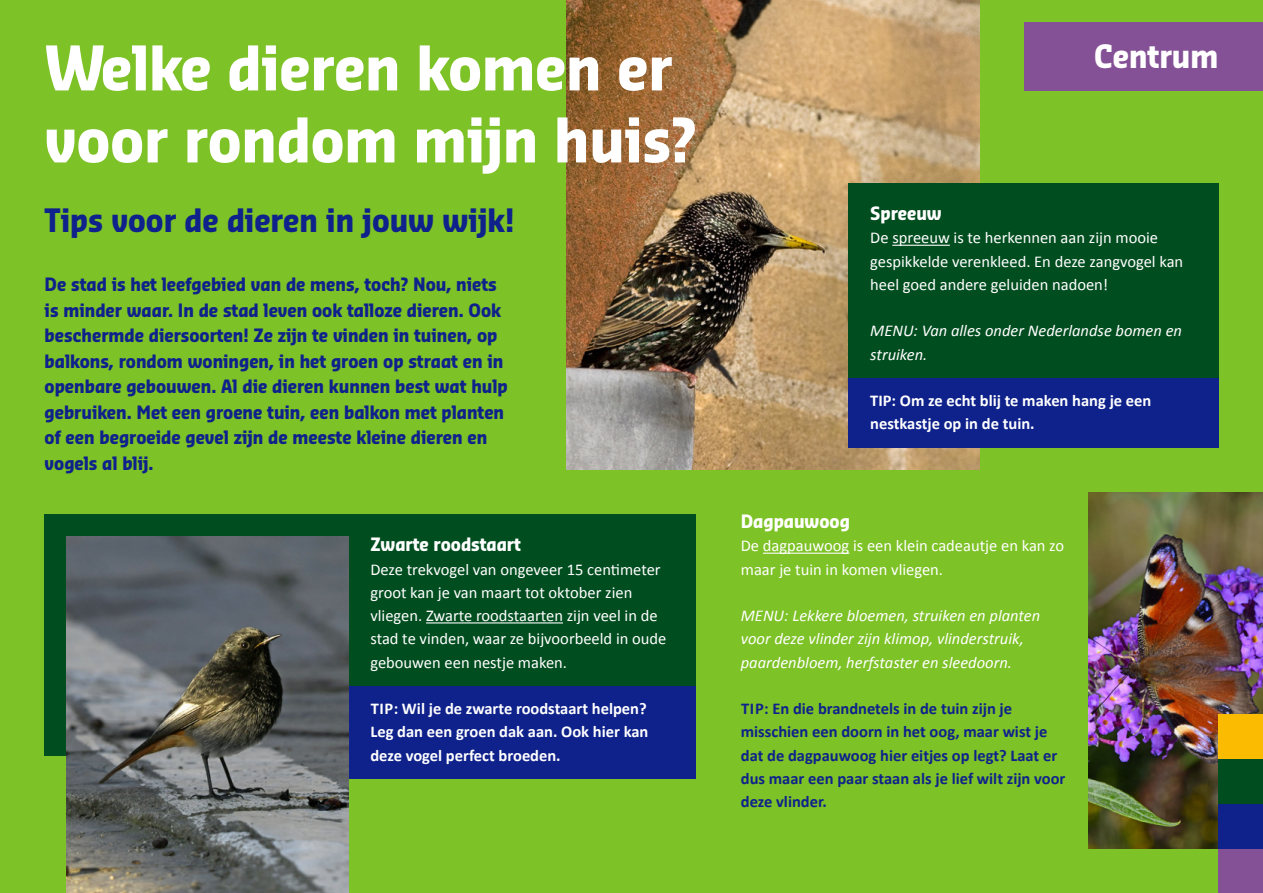
<style>
.page{position:relative;width:1263px;height:893px;background:#7dc226}
.page>*{position:absolute;margin:0;border:0;box-sizing:border-box;transform-origin:0 0}
.H1_WIT{font:700 60px/72px "Sansa Con Pro";color:#fff}
.H2_BLAUW{font:700 31.5px "Sansa Con Pro";color:#0f228b}
.H2_WIT{font:700 31.5px "Sansa Con Pro";color:#fff}
.H3_BLAUW{font:700 18px/25.5px "Sansa Con Pro";color:#0f228b}
.H3_WIT{font:700 18px "Sansa Con Pro";color:#fff}
.BODY{font:16.5px/23.2px "Calibri";color:#fff}
.TIP_BLAUW{font:700 16.5px/23.2px "Calibri";color:#0f228b}
.MENU{font:italic 16.5px/23.2px "Calibri";color:#fff}
.TIP_WIT{font:700 16.5px/23.2px "Calibri";color:#fff}
</style>
<div class="page">
<img style="left:1089px;top:492px;width:174px;height:356px">
<img style="left:567px;top:0;width:412px;height:470px">
<div style="left:1218px;top:848px;width:45px;height:45px;background:#845196"></div>
<div style="left:1218px;top:804px;width:45px;height:44px;background:#0f228b"></div>
<div style="left:1218px;top:759px;width:45px;height:45px;background:#004d1f"></div>
<div style="left:1218px;top:714px;width:45px;height:45px;background:#fabb00"></div>
<div style="left:1024px;top:22px;width:239px;height:69px;background:#845196"></div>
<div style="left:45px;top:514px;width:651px;height:242px;background:#004d1f"></div>
<div style="left:335px;top:686px;width:361px;height:93px;background:#0f228b"></div>
<img style="left:67px;top:537px;width:281px;height:356px">
<hr style="left:763px;top:553px;width:86px;height:1px;background:#fff">
<div style="left:848px;top:183px;width:370px;height:196px;background:#004d1f"></div>
<div style="left:848px;top:378px;width:370px;height:69px;background:#0f228b"></div>
<hr style="left:892px;top:245px;width:58px;height:1px;background:#fff">
<hr style="left:426px;top:622px;width:137px;height:1px;background:#fff">
<h1 class="H1_WIT" style="left:45px;top:30px;width:653px">Welke dieren komen er voor rondom mijn huis?</h1>
<h2 class="H2_BLAUW" style="left:45px;top:199px;width:471px">Tips voor de dieren in jouw wijk!</h2>
<h3 class="H3_BLAUW" style="left:45px;top:271px;width:465px">De stad is het leefgebied van de mens, toch? Nou, niets is minder waar. In de stad leven ook talloze dieren. Ook beschermde diersoorten! Ze zijn te vinden in tuinen, op balkons, rondom woningen, in het groen op straat en in openbare gebouwen. Al die dieren kunnen best wat hulp gebruiken. Met een groene tuin, een balkon met planten of een begroeide gevel zijn de meeste kleine dieren en vogels al blij.</h3>
<h3 class="H3_WIT" style="left:370px;top:533px;width:152px">Zwarte roodstaart</h3>
<p class="BODY" style="left:370px;top:557px;width:298px">Deze trekvogel van ongeveer 15 centimeter groot kan je van maart tot oktober zien vliegen. Zwarte roodstaarten zijn veel in de stad te vinden, waar ze bijvoorbeeld in oude gebouwen een nestje maken.</p>
<p class="TIP_WIT" style="left:371px;top:696px;width:277px">TIP: Wil je de zwarte roodstaart helpen?</p>
<p class="TIP_WIT" style="left:370px;top:720px;width:280px">Leg dan een groen dak aan. Ook hier kan deze vogel perfect broeden.</p>
<h2 class="H2_WIT" style="left:1094px;top:36px;width:126px">Centrum</h2>
<h3 class="H3_WIT" style="left:870px;top:202px;width:73px">Spreeuw</h3>
<p class="BODY" style="left:870px;top:225px;width:314px">De spreeuw is te herkennen aan zijn mooie gespikkelde verenkleed. En deze zangvogel kan heel goed andere geluiden nadoen!</p>
<p class="MENU" style="left:870px;top:318px;width:313px">MENU: Van alles onder Nederlandse bomen en struiken.</p>
<p class="TIP_WIT" style="left:870px;top:388px;width:283px">TIP: Om ze echt blij te maken hang je een nestkastje op in de tuin.</p>
<h3 class="H3_WIT" style="left:741px;top:509px;width:111px">Dagpauwoog</h3>
<p class="BODY" style="left:741px;top:533px;width:325px">De dagpauwoog is een klein cadeautje en kan zo maar je tuin in komen vliegen.</p>
<p class="MENU" style="left:741px;top:603px;width:301px">MENU: Lekkere bloemen, struiken en planten voor deze vlinder zijn klimop, vlinderstruik, paardenbloem, herfstaster en sleedoorn.</p>
<p class="TIP_BLAUW" style="left:741px;top:696px;width:326px">TIP: En die brandnetels in de tuin zijn je misschien een doorn in het oog, maar wist je dat de dagpauwoog hier eitjes op legt? Laat er dus maar een paar staan als je lief wilt zijn voor deze vlinder.</p>
</div>
